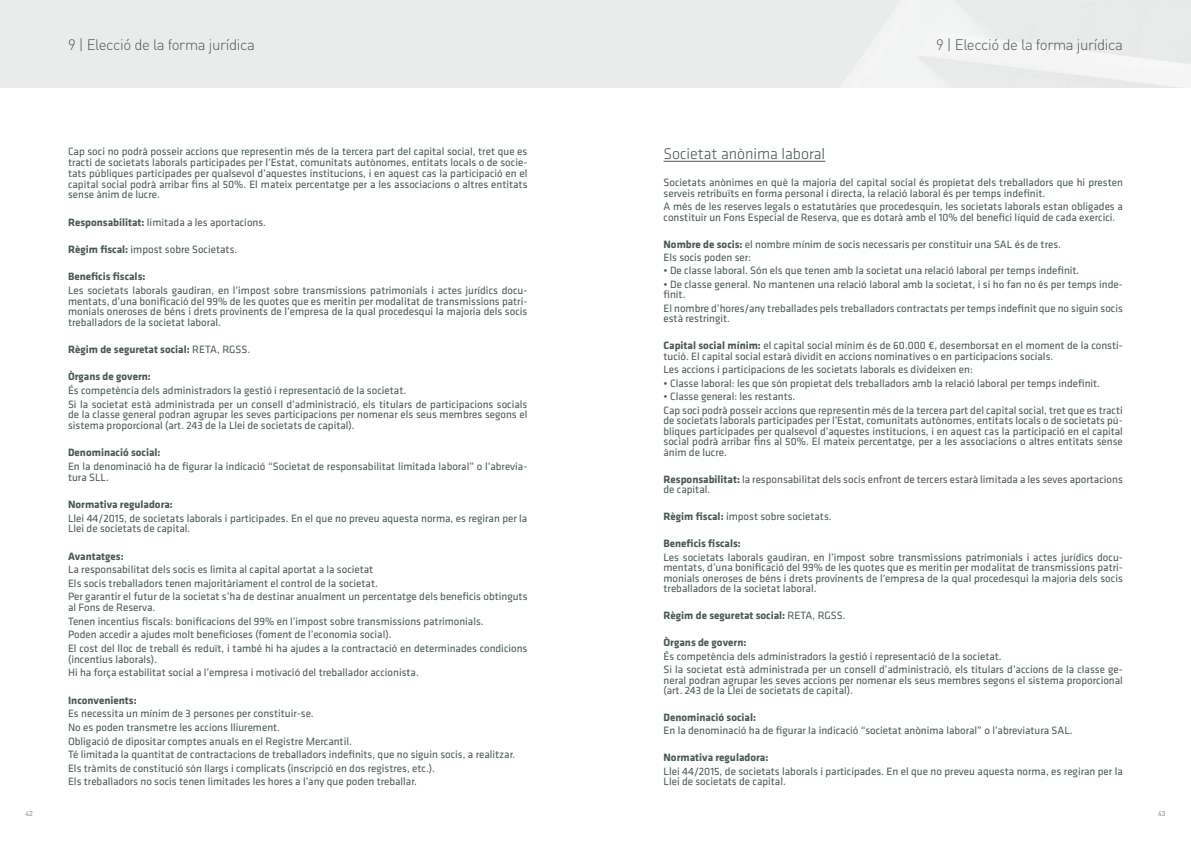
<style>
.page{position:relative;width:1191px;height:842px;background:#fff}
.page>*{position:absolute;margin:0;border:0;box-sizing:border-box;transform-origin:0 0}
.t1{font:300 16px "Klavika CH";color:#485956}
.t2{font:300 15px "DIN";letter-spacing:-.025em;color:#485956}
.t3{font:11px/10.6px "Klavika CH";color:#485956}
.t4{font:700 11px "Klavika CH";color:#485956}
.t5{font:7px "DIN";color:#6d7b78}
.s1{font-weight:700}
.s2{font-weight:400}
</style>
<div class="page">
<hr style="left:663px;top:161px;width:162px;height:1px;background:#485956">
<h2 class="t2" style="left:68px;top:36px;width:188px">9 | Elecció de la forma jurídica</h2>
<p class="t3" style="left:68px;top:146px;width:461px;text-align:justify">Cap soci no podrà posseir accions que representin més de la tercera part del capital social, tret que es tracti de societats laborals participades per l’Estat, comunitats autònomes, entitats locals o de socie&shy;tats públiques participades per qualsevol d’aquestes institucions, i en aquest cas la participació en el capital social podrà arribar fins al 50%. El mateix percentatge per a les associacions o altres entitats sense ànim de lucre.</p>
<p class="t3" style="left:68px;top:216px;width:199px"><span class="s1">Responsabilitat:</span> limitada a les aportacions.</p>
<p class="t3" style="left:68px;top:244px;width:171px"><span class="s1">Règim fiscal:</span> impost sobre Societats.</p>
<p class="t4" style="left:68px;top:269px;width:79px">Beneficis fiscals:</p>
<p class="t3" style="left:68px;top:284px;width:461px;text-align:justify">Les societats laborals gaudiran, en l’impost sobre transmissions patrimonials i actes jurídics docu&shy;mentats, d’una bonificació del 99% de les quotes que es meritin per modalitat de transmissions patri&shy;monials oneroses de béns i drets provinents de l’empresa de la qual procedesqui la majoria dels socis treballadors de la societat laboral.</p>
<p class="t4" style="left:68px;top:342px;width:184px">Règim de seguretat social: <span class="s2">RETA, RGSS.</span></p>
<p class="t4" style="left:68px;top:369px;width:84px">Òrgans de govern:</p>
<p class="t3" style="left:68px;top:383px;width:461px;line-height:13.6px">És competència dels administradors la gestió i representació de la societat.<br>Si la societat està administrada per un consell d’administració, els titulars de participacions socials</p>
<p class="t3" style="left:68px;top:409px;width:461px">de la classe general podran agrupar les seves participacions per nomenar els seus membres segons el sistema proporcional (art. 243 de la Llei de societats de capital).</p>
<p class="t4" style="left:68px;top:445px;width:94px">Denominació social:</p>
<p class="t3" style="left:68px;top:461px;width:461px">En la denominació ha de figurar la indicació “Societat de responsabilitat limitada laboral” o l’abrevia&shy;tura SLL.</p>
<p class="t4" style="left:68px;top:496px;width:106px">Normativa reguladora:</p>
<p class="t3" style="left:68px;top:512px;width:461px">Llei 44/2015, de societats laborals i participades. En el que no preveu aquesta norma, es regiran per la<br>Llei de societats de capital.</p>
<p class="t4" style="left:68px;top:548px;width:57px">Avantatges:</p>
<p class="t3" style="left:68px;top:562px;width:461px;line-height:13.6px">La responsabilitat dels socis es limita al capital aportat a la societat<br>Els socis treballadors tenen majoritàriament el control de la societat.<br>Per garantir el futur de la societat s’ha de destinar anualment un percentatge dels beneficis obtinguts</p>
<p class="t3" style="left:68px;top:600px;width:461px;line-height:13.6px">al Fons de Reserva.<br>Tenen incentius fiscals: bonificacions del 99% en l’impost sobre transmissions patrimonials.<br>Poden accedir a ajudes molt beneficioses (foment de l’economia social).<br>El cost del lloc de treball és reduït, i també hi ha ajudes a la contractació en determinades condicions</p>
<p class="t3" style="left:68px;top:652px;width:352px;line-height:13.6px">(incentius laborals).<br>Hi ha força estabilitat social a l’empresa i motivació del treballador accionista.</p>
<p class="t4" style="left:68px;top:692px;width:70px">Inconvenients:</p>
<p class="t3" style="left:68px;top:706px;width:449px;line-height:13.6px">Es necessita un mínim de 3 persones per constituir-se.<br>No es poden transmetre les accions lliurement.<br>Obligació de dipositar comptes anuals en el Registre Mercantil.<br>Té limitada la quantitat de contractacions de treballadors indefinits, que no siguin socis, a realitzar.<br>Els tràmits de constitució són llargs i complicats (inscripció en dos registres, etc.).<br>Els treballadors no socis tenen limitades les hores a l’any que poden treballar.</p>
<h2 class="t2" style="left:936px;top:36px;width:188px">9 | Elecció de la forma jurídica</h2>
<h1 class="t1" style="left:663px;top:144px;width:163px">Societat anònima laboral</h1>
<p class="t3" style="left:663px;top:177px;width:461px">Societats anònimes en què la majoria del capital social és propietat dels treballadors que hi presten serveis retribuïts en forma personal i directa, la relació laboral és per temps indefinit.</p>
<p class="t3" style="left:663px;top:201px;width:461px">A més de les reserves legals o estatutàries que procedesquin, les societats laborals estan obligades a constituir un Fons Especial de Reserva, que es dotarà amb el 10% del benefici líquid de cada exercici.</p>
<p class="t3" style="left:663px;top:237px;width:399px;line-height:13.4px"><span class="s1">Nombre de socis:</span> el nombre mínim de socis necessaris per constituir una SAL és de tres.<br>Els socis poden ser:</p>
<p class="t3" style="left:663px;top:265px;width:417px">• De classe laboral. Són els que tenen amb la societat una relació laboral per temps indefinit.</p>
<p class="t3" style="left:663px;top:278px;width:461px">• De classe general. No mantenen una relació laboral amb la societat, i si ho fan no és per temps inde&shy;finit.</p>
<p class="t3" style="left:663px;top:302px;width:461px">El nombre d’hores/any treballades pels treballadors contractats per temps indefinit que no siguin socis està restringit.</p>
<p class="t3" style="left:663px;top:340px;width:461px"><span class="s1">Capital social mínim:</span> el capital social mínim és de 60.000 €, desemborsat en el moment de la consti&shy;tució. El capital social estarà dividit en accions nominatives o en participacions socials.</p>
<p class="t3" style="left:663px;top:364px;width:311px">Les accions i participacions de les societats laborals es divideixen en:</p>
<p class="t3" style="left:663px;top:377px;width:438px">• Classe laboral: les que són propietat dels treballadors amb la relació laboral per temps indefinit.</p>
<p class="t3" style="left:663px;top:389px;width:461px;line-height:13.4px">• Classe general: les restants.<br>Cap soci podrà posseir accions que representin més de la tercera part del capital social, tret que es tracti</p>
<p class="t3" style="left:663px;top:415px;width:461px;text-align:justify">de societats laborals participades per l’Estat, comunitats autònomes, entitats locals o de societats pú&shy;bliques participades per qualsevol d’aquestes institucions, i en aquest cas la participació en el capital social podrà arribar fins al 50%. El mateix percentatge, per a les associacions o altres entitats sense ànim de lucre.</p>
<p class="t3" style="left:663px;top:473px;width:461px"><span class="s1">Responsabilitat:</span> la responsabilitat dels socis enfront de tercers estarà limitada a les seves aportacions de capital.</p>
<p class="t3" style="left:663px;top:511px;width:170px"><span class="s1">Règim fiscal:</span> impost sobre societats.</p>
<p class="t4" style="left:663px;top:535px;width:79px">Beneficis fiscals:</p>
<p class="t3" style="left:663px;top:551px;width:461px;text-align:justify">Les societats laborals gaudiran, en l’impost sobre transmissions patrimonials i actes jurídics docu&shy;mentats, d’una bonificació del 99% de les quotes que es meritin per modalitat de transmissions patri&shy;monials oneroses de béns i drets provinents de l’empresa de la qual procedesqui la majoria dels socis treballadors de la societat laboral.</p>
<p class="t4" style="left:663px;top:608px;width:184px">Règim de seguretat social: <span class="s2">RETA, RGSS.</span></p>
<p class="t4" style="left:663px;top:634px;width:84px">Òrgans de govern:</p>
<p class="t3" style="left:663px;top:649px;width:461px;line-height:13.4px">És competència dels administradors la gestió i representació de la societat.<br>Si la societat està administrada per un consell d’administració, els titulars d’accions de la classe ge-</p>
<p class="t3" style="left:663px;top:674px;width:461px">neral podran agrupar les seves accions per nomenar els seus membres segons el sistema proporcional (art. 243 de la Llei de societats de capital).</p>
<p class="t4" style="left:663px;top:709px;width:94px">Denominació social:</p>
<p class="t3" style="left:663px;top:725px;width:411px">En la denominació ha de figurar la indicació “societat anònima laboral” o l’abreviatura SAL.</p>
<p class="t4" style="left:663px;top:750px;width:106px">Normativa reguladora:</p>
<p class="t3" style="left:663px;top:765px;width:461px">Llei 44/2015, de societats laborals i participades. En el que no preveu aquesta norma, es regiran per la<br>Llei de societats de capital.</p>
<p class="t5" style="left:26px;top:809px;width:9px">42</p>
<p class="t5" style="left:1158px;top:809px;width:9px">43</p>
</div>
